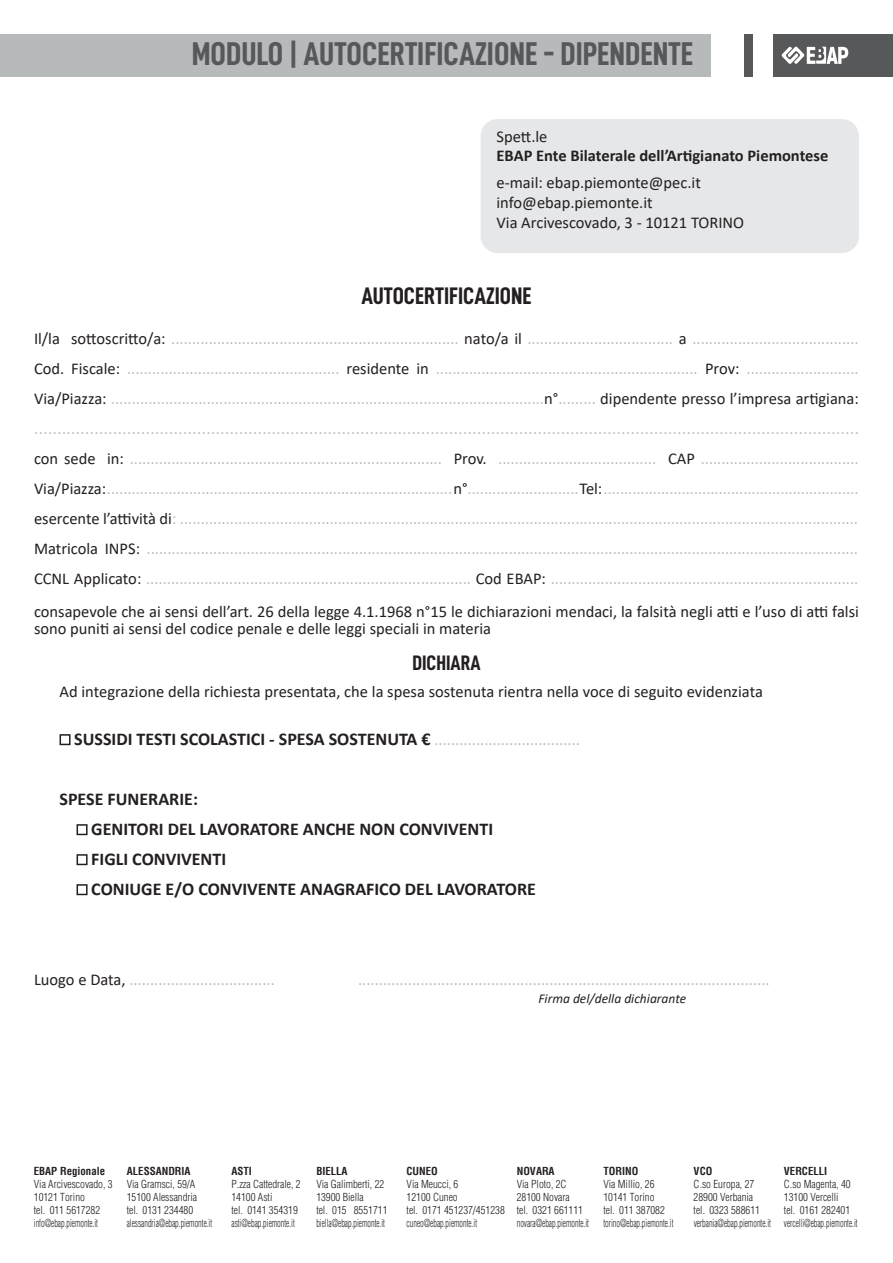
<style>
.page{position:relative;width:893px;height:1263px;background:#fff}
.page>*{position:absolute;margin:0;border:0;box-sizing:border-box;transform-origin:0 0}
.t1{font:33px "D DIN Condensed Bold";color:#57585a}
.t2{font:24px "D DIN Condensed Bold";color:#231f20}
.t3{font:21px "D DIN Condensed Bold";color:#231f20}
.t4{font:700 18px "Calibri";color:#231f20}
.t5{font:16.5px "Calibri";color:#b7baba}
.t6{font:16.5px/16.5px "Calibri";color:#231f20}
.t7{font:700 16.5px "Calibri";color:#231f20}
.t8{font:italic 13.5px "Calibri";color:#231f20}
.t9{font:300 condensed 10.8px/13px "Helvetica";color:#231f20}
.t10{font:700 condensed 10.8px "Helvetica";color:#231f20}
.s1{color:#231f20}
.s2{font-weight:400;font-size:16.5px;color:#b7baba}
</style>
<div class="page">
<div style="left:60px;top:734px;width:11px;height:11px;border:2px solid #231f20"></div>
<div style="left:77px;top:824px;width:11px;height:11px;border:2px solid #231f20"></div>
<div style="left:77px;top:854px;width:11px;height:11px;border:2px solid #231f20"></div>
<div style="left:77px;top:884px;width:11px;height:11px;border:2px solid #231f20"></div>
<div style="left:481px;top:119px;width:378px;height:134px;background:#e6e7e9;border-radius:17px"></div>
<div style="left:744px;top:34px;width:9px;height:43px;background:#57585a"></div>
<div style="left:774px;top:34px;width:119px;height:43px;background:#57585a"></div>
<div style="left:0;top:34px;width:710px;height:43px;background:#b7baba"></div>
<svg style="left:781px;top:46px;width:67px;height:18px"></svg>
<p class="t1" style="left:192px;top:35px;width:503px">MODULO | AUTOCERTIFICAZIONE - DIPENDENTE</p>
<p class="t6" style="left:496px;top:127px;width:52px">Spett.le</p>
<p class="t7" style="left:496px;top:144px;width:333px">EBAP Ente Bilaterale dell’Artigianato Piemontese</p>
<p class="t6" style="left:496px;top:174px;width:206px">e-mail: ebap.piemonte@pec.it</p>
<p class="t6" style="left:496px;top:194px;width:158px">info@ebap.piemonte.it</p>
<p class="t6" style="left:496px;top:214px;width:249px">Via Arcivescovado, 3 - 10121 TORINO</p>
<p class="t2" style="left:361px;top:282px;width:172px">AUTOCERTIFICAZIONE</p>
<p class="t5" style="left:34px;top:327px;width:826px"><span class="s1">Il/la sottoscritto/a:</span> ..................................................................... <span class="s1">nato/a il</span> ................................... <span class="s1">a</span> ........................................</p>
<p class="t5" style="left:34px;top:357px;width:826px"><span class="s1">Cod. Fiscale:</span> ................................................... <span class="s1">residente in</span> ............................................................... <span class="s1">Prov:</span> ...........................</p>
<p class="t5" style="left:34px;top:387px;width:826px"><span class="s1">Via/Piazza:</span> ........................................................................................................<span class="s1">n°</span>......... <span class="s1">dipendente presso l’impresa artigiana:</span></p>
<p class="t5" style="left:34px;top:417px;width:826px">.................................................................................................................................................................................</p>
<p class="t5" style="left:34px;top:447px;width:826px"><span class="s1">con sede in:</span> ........................................................................... <span class="s1">Prov.</span> ...................................... <span class="s1">CAP</span> ......................................</p>
<p class="t5" style="left:34px;top:477px;width:826px"><span class="s1">Via/Piazza:</span> .................................................................................... <span class="s1">n°</span>........................... <span class="s1">Tel:</span> ..............................................................</p>
<p class="t5" style="left:34px;top:507px;width:826px"><span class="s1">esercente l’attività di</span>: ...................................................................................................................................................................</p>
<p class="t5" style="left:34px;top:537px;width:825px"><span class="s1">Matricola INPS:</span> ...........................................................................................................................................................................</p>
<p class="t5" style="left:34px;top:567px;width:826px"><span class="s1">CCNL Applicato:</span> .............................................................................. <span class="s1">Cod EBAP:</span> ..........................................................................</p>
<p class="t6" style="left:34px;top:603px;width:826px">consapevole che ai sensi dell’art. 26 della legge 4.1.1968 n°15 le dichiarazioni mendaci, la falsità negli atti e l’uso di atti falsi sono puniti ai sensi del codice penale e delle leggi speciali in materia</p>
<p class="t3" style="left:412px;top:651px;width:70px">DICHIARA</p>
<p class="t6" style="left:60px;top:683px;width:705px">Ad integrazione della richiesta presentata, che la spesa sostenuta rientra nella voce di seguito evidenziata</p>
<p class="t4" style="left:74px;top:726px;width:507px">SUSSIDI TESTI SCOLASTICI - SPESA SOSTENUTA € <span class="s2">...................................</span></p>
<p class="t4" style="left:60px;top:786px;width:140px">SPESE FUNERARIE:</p>
<p class="t4" style="left:91px;top:816px;width:403px">GENITORI DEL LAVORATORE ANCHE NON CONVIVENTI</p>
<p class="t4" style="left:91px;top:846px;width:136px">FIGLI CONVIVENTI</p>
<p class="t4" style="left:91px;top:876px;width:446px">CONIUGE E/O CONVIVENTE ANAGRAFICO DEL LAVORATORE</p>
<p class="t5" style="left:34px;top:968px;width:242px"><span class="s1">Luogo e Data,</span> ...................................</p>
<p class="t5" style="left:358px;top:968px;width:413px">...................................................................................................</p>
<p class="t8" style="left:538px;top:989px;width:149px">Firma del/della dichiarante</p>
<p class="t10" style="left:34px;top:1164px;width:73px">EBAP Regionale</p>
<p class="t9" style="left:34px;top:1177px;width:80px">Via Arcivescovado, 3<br>10121 Torino<br>tel. 011 5617282 info@ebap.piemonte.it</p>
<p class="t10" style="left:127px;top:1164px;width:65px">ALESSANDRIA</p>
<p class="t9" style="left:127px;top:1177px;width:87px">Via Gramsci, 59/A<br>15100 Alessandria<br>tel. 0131 234480 alessandria@ebap.piemonte.it</p>
<p class="t10" style="left:231px;top:1164px;width:22px">ASTI</p>
<p class="t9" style="left:231px;top:1177px;width:71px">P.zza Cattedrale, 2<br>14100 Asti<br>tel. 0141 354319 asti@ebap.piemonte.it</p>
<p class="t10" style="left:316px;top:1164px;width:33px">BIELLA</p>
<p class="t9" style="left:316px;top:1177px;width:73px">Via Galimberti, 22<br>13900 Biella<br>tel. 0151 8551711 biella@ebap.piemonte.it</p>
<p class="t10" style="left:407px;top:1164px;width:33px">CUNEO</p>
<p class="t9" style="left:407px;top:1177px;width:100px">Via Meucci, 6<br>12100 Cuneo<br>tel. 0171 451237/451238 cuneo@ebap.piemonte.it</p>
<p class="t10" style="left:517px;top:1164px;width:39px">NOVARA</p>
<p class="t9" style="left:517px;top:1177px;width:74px">Via Ploto, 2C<br>28100 Novara<br>tel. 0321 661111 novara@ebap.piemonte.it</p>
<p class="t10" style="left:603px;top:1164px;width:36px">TORINO</p>
<p class="t9" style="left:603px;top:1177px;width:72px">Via Millio, 26<br>10141 Torino<br>tel. 011 387082 torino@ebap.piemonte.it</p>
<p class="t10" style="left:694px;top:1164px;width:20px">VCO</p>
<p class="t9" style="left:694px;top:1177px;width:79px">C.so Europa, 27<br>28900 Verbania<br>tel. 0323 588611 verbania@ebap.piemonte.it</p>
<p class="t10" style="left:784px;top:1164px;width:45px">VERCELLI</p>
<p class="t9" style="left:784px;top:1177px;width:75px">C.so Magenta, 40<br>13100 Vercelli<br>tel. 0161 282401 vercelli@ebap.piemonte.it</p>
</div>
